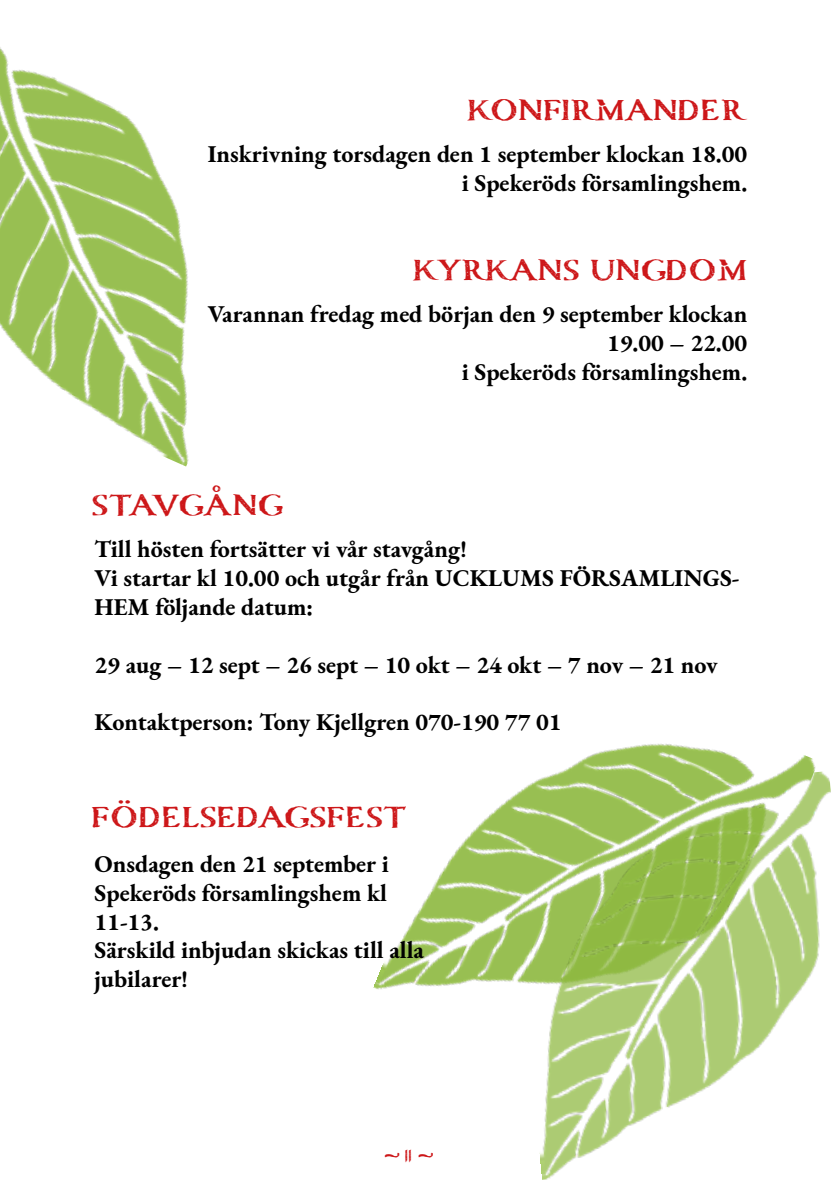
<style>
.page{position:relative;width:840px;height:1191px;background:#fff}
.page>*{position:absolute;margin:0;border:0;box-sizing:border-box;transform-origin:0 0}
.t1{font:700 36px "Carta Marina";color:#cd1719}
.t2{font:700 24px/28.8px "EB Garamond";color:#000;text-align:right}
.t3{font:20px "Trattatello";color:#cd1719}
.s1{font-family:"Carta Marina"}
</style>
<div class="page">
<img style="left:0;top:47px;width:189px;height:419px">
<img style="left:373px;top:743px;width:443px;height:247px">
<img style="left:504px;top:771px;width:327px;height:409px">
<h1 class="t1" style="left:467px;top:88px;width:278px">KONFIRMANDER</h1>
<p class="t2" style="left:207px;top:139px;width:540px">Inskrivning torsdagen den 1 september klockan 18.00 i Spekeröds församlingshem.</p>
<h1 class="t1" style="left:413px;top:249px;width:335px">KYRKANS UNGDOM</h1>
<p class="t2" style="left:208px;top:299px;width:540px">Varannan fredag med början den 9 september klockan<br>19.00 – 22.00<br>i Spekeröds församlingshem.</p>
<h1 class="t1" style="left:91px;top:483px;width:193px">STAVGÅNG</h1>
<p class="t2" style="left:94px;top:534px;width:646px;text-align:left">Till hösten fortsätter vi vår stavgång!<br>Vi startar kl 10.00 och utgår från UCKLUMS FÖRSAMLINGS-<br>HEM följande datum:</p>
<p class="t2" style="left:94px;top:649px;width:624px">29 aug – 12 sept – 26 sept – 10 okt – 24 okt – 7 nov – 21 nov</p>
<p class="t2" style="left:94px;top:707px;width:468px">Kontaktperson: Tony Kjellgren 070-190 77 01</p>
<h1 class="t1" style="left:91px;top:795px;width:317px">FÖDELSEDAGSFEST</h1>
<p class="t2" style="left:94px;top:849px;width:331px;text-align:left">Onsdagen den 21 september i<br>Spekeröds församlingshem kl<br>11-13.<br>Särskild inbjudan skickas till alla jubilarer!</p>
<p class="t3" style="left:384px;top:1142px;width:51px">– <span class="s1">11</span> –</p>
</div>
